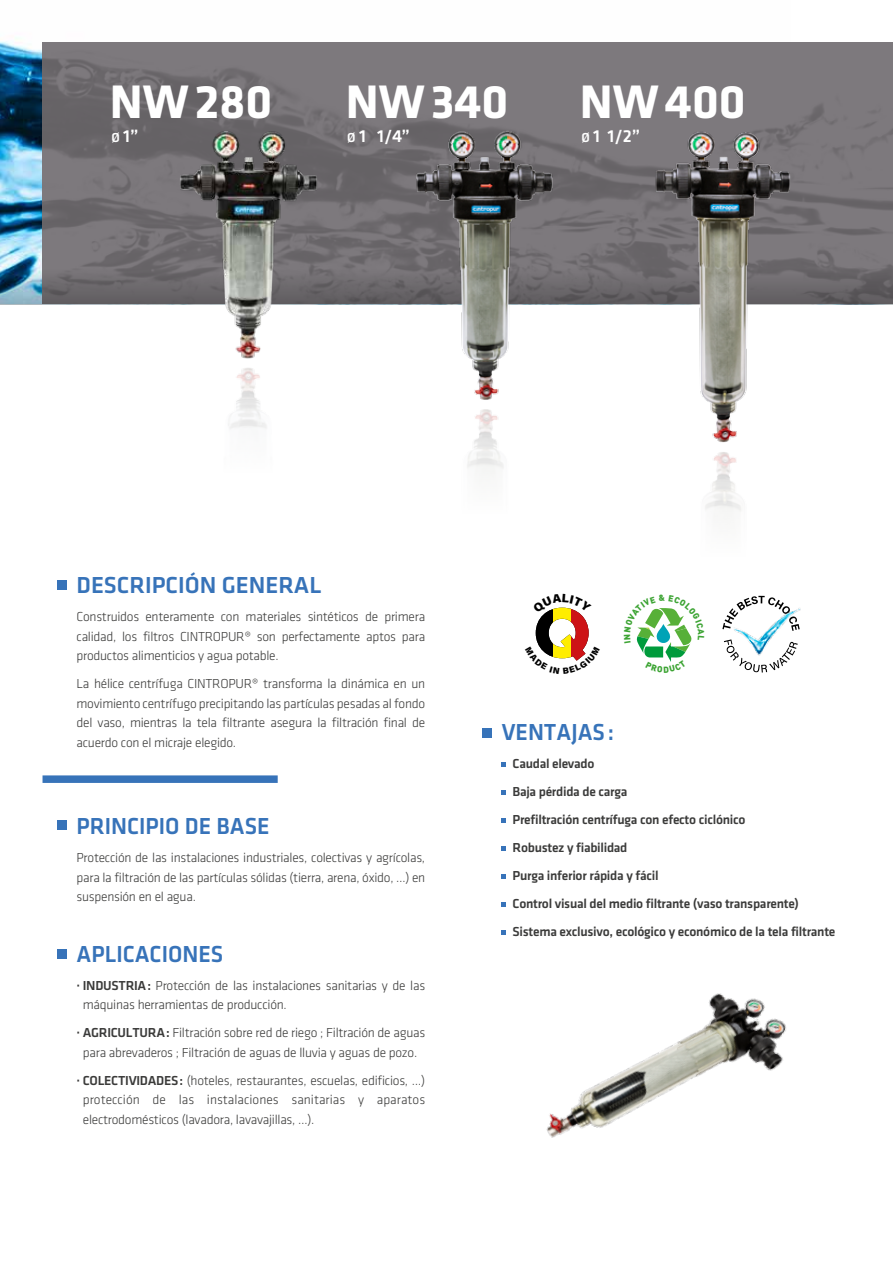
<style>
.page{position:relative;width:893px;height:1263px;background:#fff}
.page>*{position:absolute;margin:0;border:0;box-sizing:border-box;transform-origin:0 0}
.t1{font:700 48.75px "Klavika CH";color:#fff}
.t2{font:500 24px "Klavika CH";color:#3773b9;scale:.96 1}
.t3{font:500 24px "Klavika CH";color:#3773b9}
.t4{font:500 18px "Klavika CH";color:#fff}
.t5{font:300 13.5px/19.5px "Klavika CH";letter-spacing:-.02em;color:#3b3b3a;text-align:justify}
.t6{font:500 13.5px/28px "Klavika CH";letter-spacing:-.02em;color:#3b3b3a}
.s1{font-size:13.5px}
.s2{font-weight:500}
</style>
<div class="page">
<img style="left:0;top:41px;width:893px;height:227px">
<img style="left:43px;top:43px;width:850px;height:225px">
<svg style="left:0;top:268px;width:893px;height:36px;background:#67696e"></svg>
<svg style="left:502px;top:762px;width:4px;height:4px"></svg>
<svg style="left:502px;top:790px;width:4px;height:4px"></svg>
<svg style="left:502px;top:818px;width:4px;height:4px"></svg>
<svg style="left:502px;top:846px;width:4px;height:4px"></svg>
<svg style="left:502px;top:874px;width:4px;height:4px"></svg>
<svg style="left:502px;top:902px;width:4px;height:4px"></svg>
<div style="left:43px;top:775px;width:235px;height:8px;background:#3773b9"></div>
<div style="left:57px;top:821px;width:10px;height:9px;background:#3773b9"></div>
<div style="left:57px;top:949px;width:10px;height:9px;background:#3773b9"></div>
<div style="left:57px;top:581px;width:10px;height:9px;background:#3773b9"></div>
<div style="left:483px;top:728px;width:9px;height:9px;background:#3773b9"></div>
<img style="left:178px;top:89px;width:142px;height:269px">
<img style="left:413px;top:117px;width:146px;height:283px">
<img style="left:467px;top:409px;width:37px;height:65px">
<img style="left:653px;top:114px;width:139px;height:328px">
<img style="left:705px;top:452px;width:36px;height:60px">
<img style="left:228px;top:368px;width:39px;height:61px">
<svg style="left:722px;top:596px;width:53px;height:34px"></svg>
<svg style="left:724px;top:640px;width:64px;height:32px"></svg>
<img style="left:725px;top:599px;width:76px;height:62px">
<img style="left:501px;top:930px;width:285px;height:208px">
<svg style="left:636px;top:608px;width:56px;height:54px"></svg>
<svg style="left:535px;top:607px;width:54px;height:54px"></svg>
<h1 class="t1" style="left:110px;top:67px;width:164px">NW280</h1>
<h1 class="t1" style="left:346px;top:67px;width:164px">NW340</h1>
<h1 class="t1" style="left:580px;top:67px;width:167px">NW400</h1>
<h3 class="t4" style="left:111px;top:124px;width:29px"><span class="s1">Ø</span> 1”</h3>
<h3 class="t4" style="left:347px;top:124px;width:64px"><span class="s1">Ø</span> 1 1/4”</h3>
<h3 class="t4" style="left:581px;top:124px;width:60px"><span class="s1">Ø</span> 1 1/2”</h3>
<h2 class="t3" style="left:77px;top:569px;width:247px">DESCRIPCIÓN GENERAL</h2>
<p class="t5" style="left:77px;top:607px;width:350px">Construidos enteramente con materiales sintéticos de primera calidad, los filtros CINTROPUR® son perfectamente aptos para productos alimenticios y agua potable.</p>
<p class="t5" style="left:77px;top:674px;width:350px">La hélice centrífuga CINTROPUR® transforma la dinámica en un movimiento centrífugo precipitando las partículas pesadas al fondo del vaso, mientras la tela filtrante asegura la filtración final de acuerdo con el micraje elegido.</p>
<h2 class="t2" style="left:77px;top:810px;width:203px">PRINCIPIO DE BASE</h2>
<p class="t5" style="left:77px;top:848px;width:350px">Protección de las instalaciones industriales, colectivas y agrícolas, para la filtración de las partículas sólidas (tierra, arena, óxido, …) en suspensión en el agua.</p>
<h2 class="t2" style="left:77px;top:937px;width:154px">APLICACIONES</h2>
<p class="t5" style="left:83px;top:975px;width:344px;text-indent:-6px"><span class="s2">· INDUSTRIA:</span> Protección de las instalaciones sanitarias y de las máquinas herramientas de producción.</p>
<p class="t5" style="left:77px;top:1023px;width:350px;text-align:center"><span class="s2">· AGRICULTURA:</span> Filtración sobre red de riego ; Filtración de aguas para abrevaderos ; Filtración de aguas de lluvia y aguas de pozo.</p>
<p class="t5" style="left:83px;top:1070px;width:344px;text-indent:-6px"><span class="s2">· COLECTIVIDADES:</span> (hoteles, restaurantes, escuelas, edificios, …) protección de las instalaciones sanitarias y aparatos electrodomésticos (lavadora, lavavajillas, …).</p>
<h2 class="t2" style="left:502px;top:716px;width:119px">VENTAJAS:</h2>
<p class="t6" style="left:513px;top:749px;width:324px">Caudal elevado<br>Baja pérdida de carga<br>Prefiltración centrífuga con efecto ciclónico<br>Robustez y fiabilidad<br>Purga inferior rápida y fácil<br>Control visual del medio filtrante (vaso transparente)<br>Sistema exclusivo, ecológico y económico de la tela filtrante</p>
</div>
